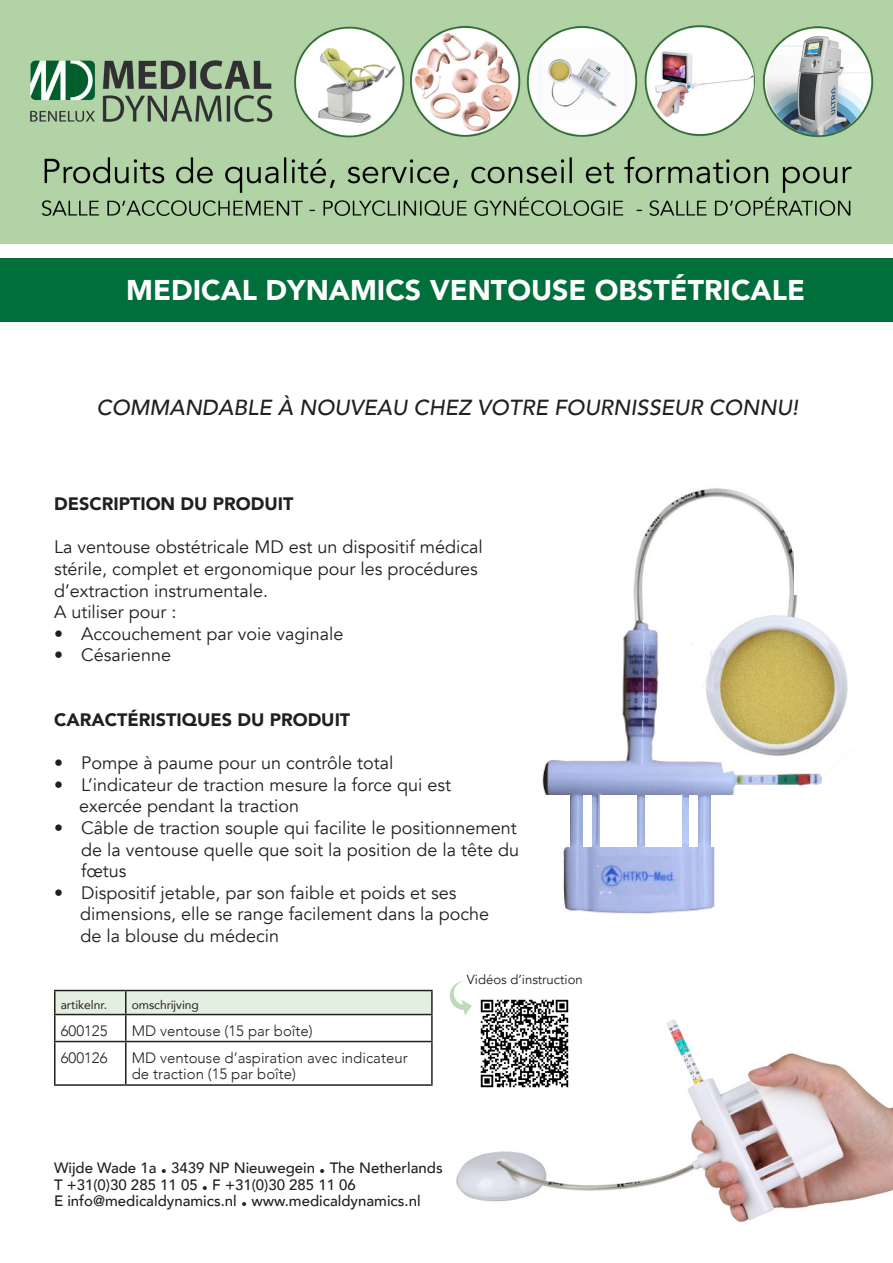
<style>
.page{position:relative;width:893px;height:1263px;background:#fff}
.page>*{position:absolute;margin:0;border:0;box-sizing:border-box;transform-origin:0 0}
.t1{font:900 28.5px "Avenir";color:#fff}
.t2{font:italic 500 21.75px "Avenir";color:#231f20}
.t3{font:18px/21.6px "Avenir";color:#231f20;text-align:justify}
.t4{font:900 18px "Avenir";color:#231f20}
.t5{font:500 15px "Avenir";color:#231f20}
.t6{font:300 15px/16.5px "Avenir";color:#231f20}
.t7{font:13.05px "Avenir";color:#231f20}
.t8{font:12px "Avenir";color:#231f20}
.s1{font-weight:900;font-size:21px}
</style>
<div class="page">
<div style="left:0;top:259px;width:893px;height:63px;background:#006f3c"></div>
<svg style="left:56px;top:991px;width:375px;height:23px"></svg>
<hr style="left:54px;top:990px;width:72px;height:1px;background:#231f20">
<hr style="left:54px;top:991px;width:2px;height:23px;background:#231f20">
<hr style="left:54px;top:1014px;width:72px;height:1px;background:#231f20">
<hr style="left:54px;top:1015px;width:2px;height:26px;background:#231f20">
<hr style="left:54px;top:1041px;width:72px;height:1px;background:#231f20">
<hr style="left:54px;top:1042px;width:2px;height:42px;background:#231f20">
<hr style="left:54px;top:1084px;width:72px;height:2px;background:#231f20">
<hr style="left:126px;top:990px;width:307px;height:1px;background:#231f20">
<hr style="left:125px;top:991px;width:2px;height:23px;background:#231f20">
<hr style="left:431px;top:991px;width:2px;height:23px;background:#231f20">
<hr style="left:126px;top:1014px;width:307px;height:1px;background:#231f20">
<hr style="left:125px;top:1015px;width:2px;height:26px;background:#231f20">
<hr style="left:431px;top:1015px;width:2px;height:26px;background:#231f20">
<hr style="left:126px;top:1041px;width:307px;height:1px;background:#231f20">
<hr style="left:125px;top:1042px;width:2px;height:42px;background:#231f20">
<hr style="left:431px;top:1042px;width:2px;height:42px;background:#231f20">
<hr style="left:126px;top:1084px;width:307px;height:2px;background:#231f20">
<img style="left:542px;top:488px;width:306px;height:426px">
<img style="left:456px;top:1019px;width:437px;height:203px">
<div style="left:601px;top:795px;width:36px;height:51px;background:#fff"></div>
<div style="left:645px;top:795px;width:36px;height:51px;background:#fff"></div>
<div style="left:534px;top:795px;width:36px;height:51px;background:#fff"></div>
<div style="left:689px;top:795px;width:9px;height:51px;background:#fff"></div>
<div style="left:794px;top:459px;width:79px;height:136px;background:#fff"></div>
<div style="left:583px;top:795px;width:9px;height:51px;background:#fff"></div>
<div style="left:539px;top:846px;width:9px;height:63px;background:#fff"></div>
<svg style="left:449px;top:981px;width:23px;height:34px"></svg>
<img style="left:480px;top:999px;width:90px;height:89px">
<div style="left:711px;top:795px;width:36px;height:51px;background:#fff"></div>
<img style="left:0;top:0;width:893px;height:243px">
<p class="t1" style="left:126px;top:266px;width:680px">MEDICAL DYNAMICS VENTOUSE OBSTÉTRICALE</p>
<p class="t2" style="left:97px;top:394px;width:703px">COMMANDABLE À NOUVEAU CHEZ VOTRE FOURNISSEUR CONNU!</p>
<p class="t4" style="left:54px;top:488px;width:241px">DESCRIPTION DU PRODUIT</p>
<p class="t3" style="left:54px;top:537px;width:430px">La ventouse obstétricale MD est un dispositif médical</p>
<p class="t3" style="left:54px;top:558px;width:425px">stérile, complet et ergonomique pour les procédures</p>
<p class="t3" style="left:54px;top:580px;width:216px">d’extraction instrumentale.</p>
<p class="t3" style="left:54px;top:601px;width:124px">A utiliser pour :</p>
<p class="t3" style="left:54px;top:623px;width:291px">• Accouchement par voie vaginale</p>
<p class="t3" style="left:54px;top:645px;width:119px">• Césarienne</p>
<p class="t4" style="left:54px;top:704px;width:298px">CARACTÉRISTIQUES DU PRODUIT</p>
<p class="t3" style="left:54px;top:752px;width:341px">• Pompe à paume pour un contrôle total</p>
<p class="t3" style="left:54px;top:774px;width:399px">• L’indicateur de traction mesure la force qui est</p>
<p class="t3" style="left:79px;top:796px;width:221px">exercée pendant la traction</p>
<p class="t3" style="left:81px;top:817px;width:439px;text-indent:-27px">• Câble de traction souple qui facilite le positionnement de la ventouse quelle que soit la position de la tête du fœtus</p>
<p class="t3" style="left:54px;top:882px;width:404px">• Dispositif jetable, par son faible et poids et ses</p>
<p class="t3" style="left:80px;top:904px;width:411px">dimensions, elle se range facilement dans la poche</p>
<p class="t3" style="left:80px;top:925px;width:200px">de la blouse du médecin</p>
<p class="t8" style="left:61px;top:995px;width:48px">artikelnr.</p>
<p class="t8" style="left:132px;top:995px;width:69px">omschrijving</p>
<p class="t6" style="left:61px;top:1022px;width:48px">600125</p>
<p class="t6" style="left:132px;top:1022px;width:183px">MD ventouse (15 par boîte)</p>
<p class="t6" style="left:61px;top:1049px;width:48px">600126</p>
<p class="t6" style="left:132px;top:1049px;width:277px">MD ventouse d’aspiration avec indicateur de traction (15 par boîte)</p>
<p class="t7" style="left:467px;top:972px;width:117px">Vidéos d’instruction</p>
<p class="t5" style="left:54px;top:1155px;width:390px">Wijde Wade 1a <span class="s1">.</span> 3439 NP Nieuwegein <span class="s1">.</span> The Netherlands</p>
<p class="t5" style="left:54px;top:1172px;width:303px">T +31(0)30 285 11 05 <span class="s1">.</span> F +31(0)30 285 11 06</p>
<p class="t5" style="left:54px;top:1188px;width:368px">E info@medicaldynamics.nl <span class="s1">.</span> www.medicaldynamics.nl</p>
</div>
